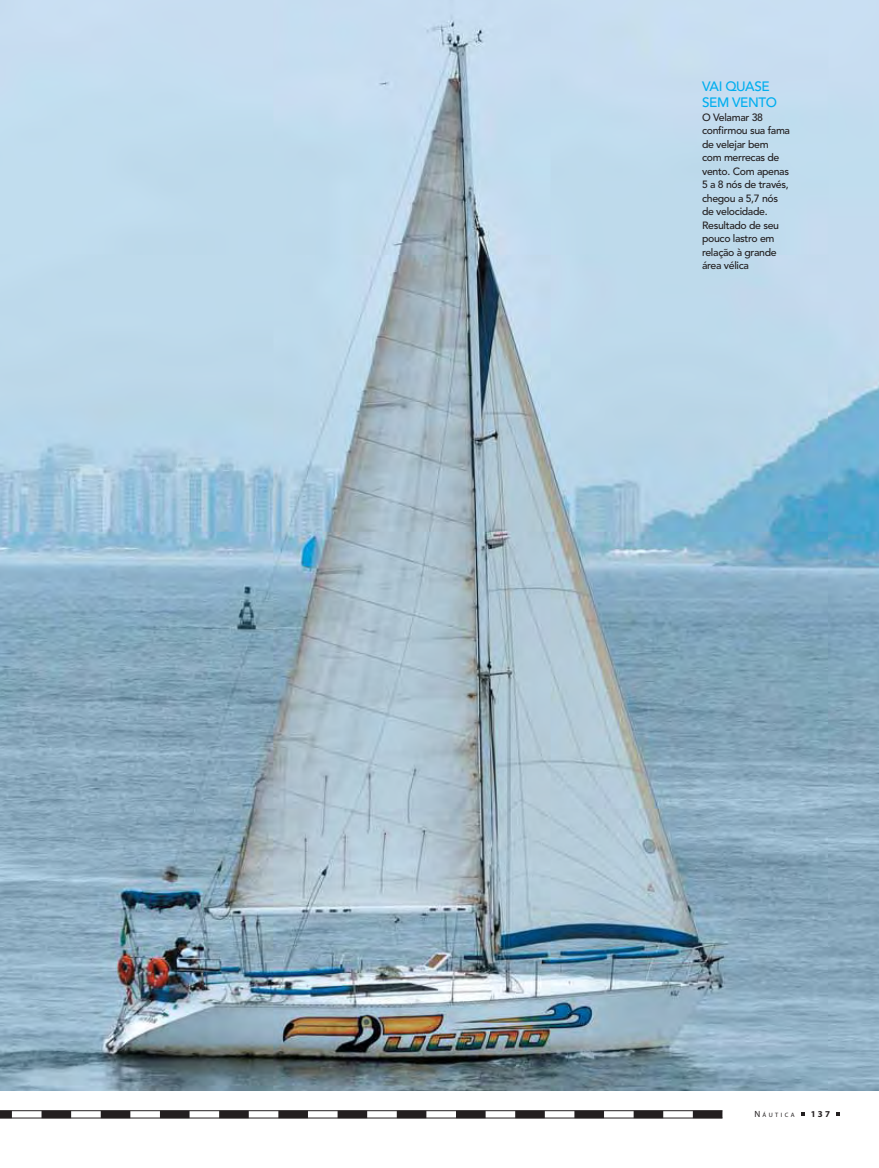
<style>
.page{position:relative;width:879px;height:1168px;background:#fff}
.page>*{position:absolute;margin:0;border:0;box-sizing:border-box;transform-origin:0 0}
.t1{font:500 13.5px/16.2px "Avenir LT Std";letter-spacing:-.03em;color:#00aeef}
.t2{font:500 10.5px/13.5px "Avenir LT Std";letter-spacing:-.03em;color:#231f20}
.t3{font:700 9px "Myriad Pro";color:#231f20}
.t4{font:6.3px "Myriad Pro";letter-spacing:.39em;color:#231f20}
.s1{font-size:9px}
</style>
<div class="page">
<svg style="left:801px;top:1112px;width:3px;height:4px"></svg>
<svg style="left:836px;top:1112px;width:3px;height:4px"></svg>
<img style="left:0;top:0;width:878px;height:1090px">
<svg style="left:0;top:1111px;width:722px;height:6px"></svg>
<hr style="left:0;top:1110px;width:722px;height:1px;background:#231f20">
<hr style="left:0;top:1117px;width:722px;height:1px;background:#231f20">
<p class="t1" style="left:702px;top:79px;width:76px">VAI QUASE<br>SEM VENTO</p>
<p class="t2" style="left:702px;top:111px;width:89px">O Velamar 38 confirmou sua fama de velejar bem com merrecas de vento. Com apenas<br>5 a 8 nós de través, chegou a 5,7 nós de velocidade.<br>Resultado de seu pouco lastro em relação à grande área vélica</p>
<p class="t4" style="left:754px;top:1111px;width:42px"><span class="s1">N</span>ÁUTICA</p>
<p class="t3" style="left:810px;top:1108px;width:21px">137</p>
</div>
